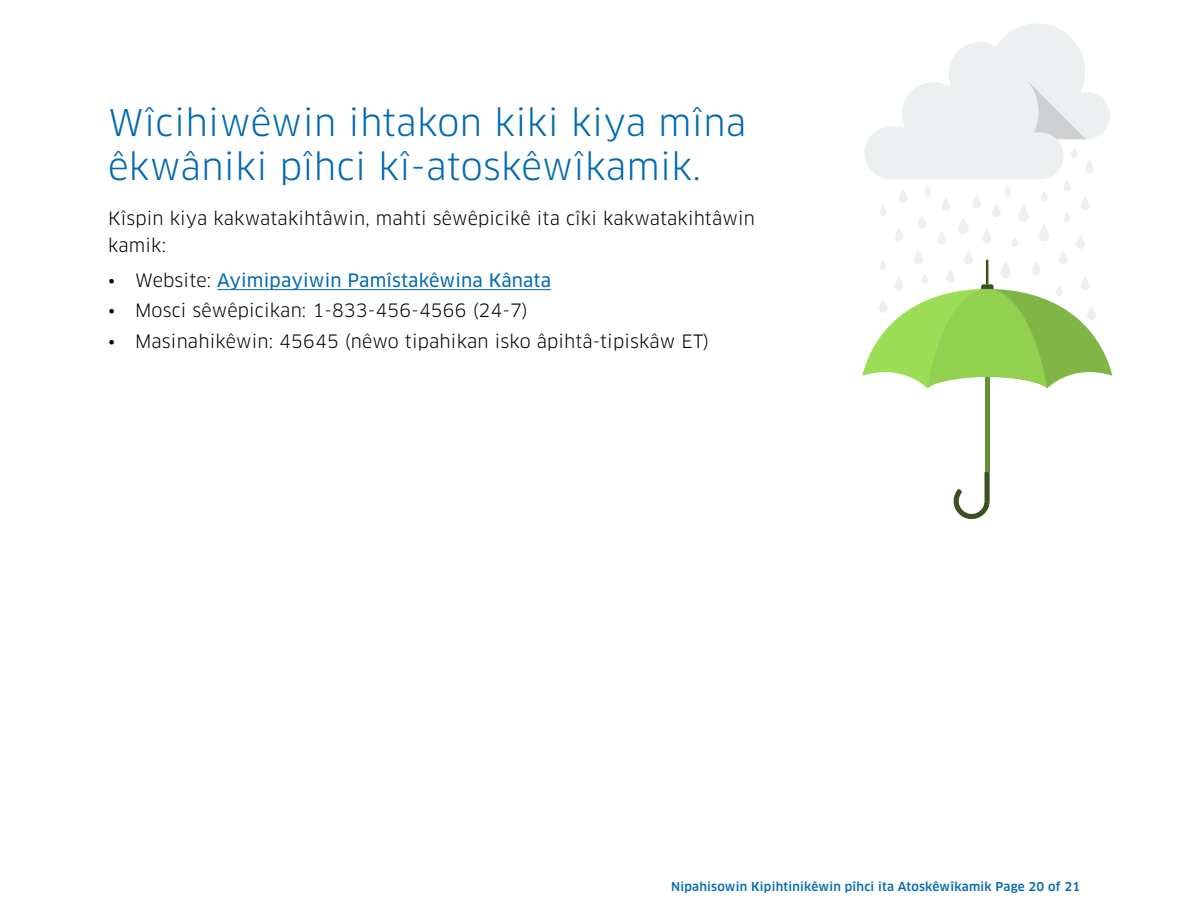
<style>
.page{position:relative;width:1188px;height:918px;background:#fff}
.page>*{position:absolute;margin:0;border:0;box-sizing:border-box;transform-origin:0 0}
.t1{font:36px/43.2px "Clan OT";letter-spacing:.01em;color:#0069b3}
.P-Intro{font:18px/27px "Clan OT";letter-spacing:.01em;color:#000}
.t2{font:18px "Clan OT News";letter-spacing:.01em;color:#0069b3}
.t3{font:500 12px "Clan OT";letter-spacing:.02em;color:#0069b3}
.s1{font-family:"Clan OT";color:#000}
</style>
<div class="page">
<hr style="left:217px;top:289px;width:334px;height:1px;background:#0069b3">
<hr style="left:985px;top:357px;width:4px;height:115px;background:#659037">
<svg style="left:862px;top:260px;width:250px;height:128px"></svg>
<svg style="left:953px;top:472px;width:37px;height:48px"></svg>
<svg style="left:918px;top:214px;width:8px;height:15px"></svg>
<svg style="left:914px;top:250px;width:9px;height:14px"></svg>
<svg style="left:992px;top:203px;width:9px;height:14px"></svg>
<div style="left:879px;top:299px;width:8px;height:14px;background:#ecf0f1;border-radius:4px"></div>
<svg style="left:1081px;top:276px;width:9px;height:14px"></svg>
<div style="left:942px;top:197px;width:8px;height:14px;background:#ecf0f1;border-radius:4px"></div>
<div style="left:895px;top:277px;width:8px;height:14px;background:#ecf0f1;border-radius:4px"></div>
<svg style="left:1032px;top:261px;width:9px;height:14px"></svg>
<svg style="left:946px;top:268px;width:9px;height:14px"></svg>
<svg style="left:1058px;top:250px;width:9px;height:14px"></svg>
<div style="left:1087px;top:306px;width:9px;height:14px;background:#ecf0f1;border-radius:4px"></div>
<svg style="left:1039px;top:224px;width:10px;height:17px"></svg>
<svg style="left:1076px;top:234px;width:9px;height:15px"></svg>
<div style="left:1011px;top:236px;width:7px;height:11px;background:#ecf0f1;border-radius:3px"></div>
<div style="left:924px;top:185px;width:7px;height:11px;background:#ecf0f1;border-radius:3px"></div>
<div style="left:921px;top:273px;width:7px;height:11px;background:#ecf0f1;border-radius:3px"></div>
<svg style="left:880px;top:259px;width:7px;height:11px"></svg>
<div style="left:1056px;top:285px;width:7px;height:11px;background:#ecf0f1;border-radius:3px"></div>
<div style="left:1041px;top:190px;width:7px;height:12px;background:#ecf0f1;border-radius:3px"></div>
<div style="left:1064px;top:211px;width:7px;height:12px;background:#ecf0f1;border-radius:3px"></div>
<div style="left:880px;top:205px;width:7px;height:11px;background:#ecf0f1;border-radius:3px"></div>
<div style="left:1004px;top:185px;width:7px;height:11px;background:#ecf0f1;border-radius:3px"></div>
<svg style="left:899px;top:189px;width:9px;height:14px"></svg>
<div style="left:1064px;top:179px;width:7px;height:12px;background:#ecf0f1;border-radius:4px"></div>
<div style="left:937px;top:231px;width:9px;height:14px;background:#ecf0f1;border-radius:4px"></div>
<svg style="left:1081px;top:196px;width:9px;height:14px"></svg>
<svg style="left:1000px;top:261px;width:11px;height:17px"></svg>
<div style="left:964px;top:250px;width:9px;height:14px;background:#ecf0f1;border-radius:5px"></div>
<svg style="left:982px;top:229px;width:9px;height:14px"></svg>
<div style="left:895px;top:227px;width:8px;height:14px;background:#ecf0f1;border-radius:4px"></div>
<svg style="left:958px;top:217px;width:11px;height:17px"></svg>
<svg style="left:973px;top:194px;width:8px;height:15px"></svg>
<svg style="left:1018px;top:204px;width:11px;height:18px"></svg>
<svg style="left:864px;top:23px;width:246px;height:156px"></svg>
<h2 class="t1" style="left:108px;top:102px;width:640px">Wîcihiwêwin ihtakon kiki kiya mîna êkwâniki pîhci kî-atoskêwîkamik.</h2>
<p class="P-Intro" style="left:108px;top:204px;width:648px">Kîspin kiya kakwatakihtâwin, mahti sêwêpicikê ita cîki kakwatakihtâwin kamik:</p>
<p class="t2" style="left:108px;top:269px;width:445px"><span class="s1">• Website:</span> Ayimipayiwin Pamîstakêwina Kânata</p>
<p class="P-Intro" style="left:108px;top:297px;width:421px">• Mosci sêwêpicikan: 1-833-456-4566 (24-7)</p>
<p class="P-Intro" style="left:108px;top:328px;width:603px">• Masinahikêwin: 45645 (nêwo tipahikan isko âpihtâ-tipiskâw ET)</p>
<p class="t3" style="left:671px;top:880px;width:411px">Nipahisowin Kipihtinikêwin pîhci ita Atoskêwîkamik Page 20 of 21</p>
</div>
